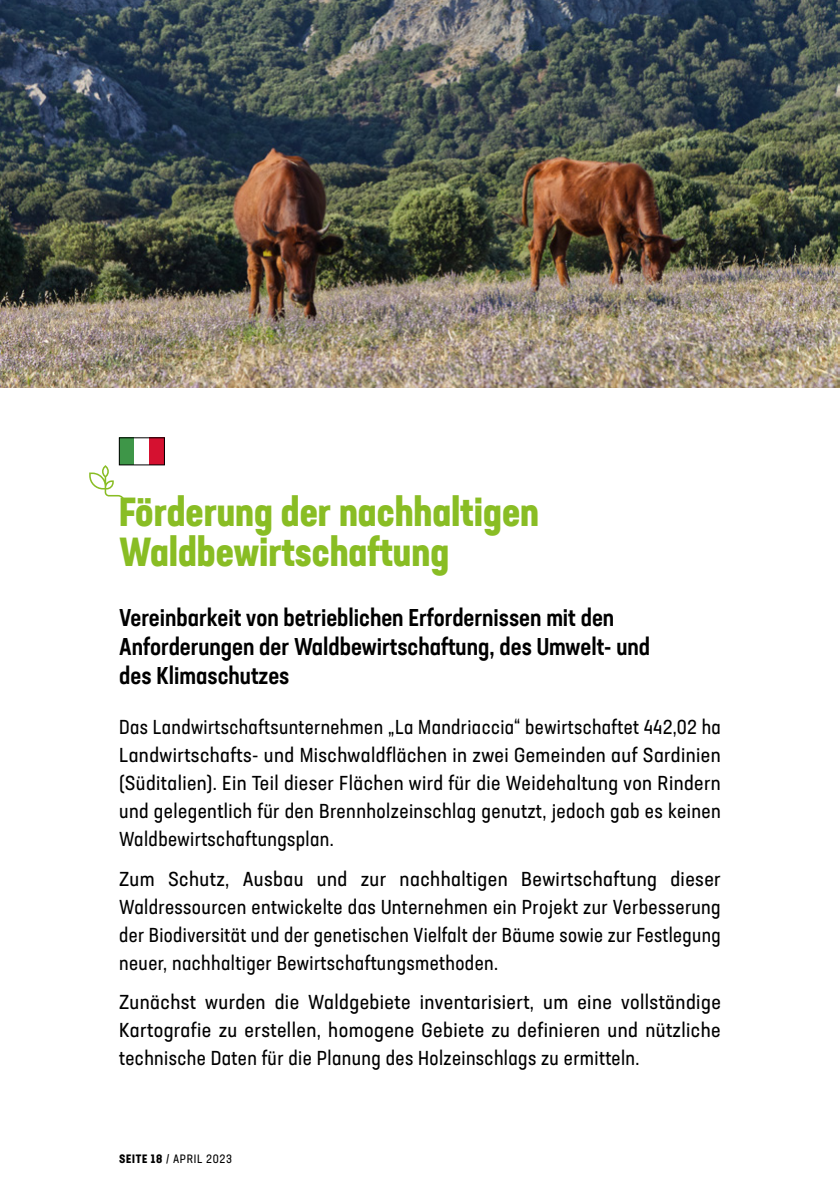
<style>
.page{position:relative;width:840px;height:1191px;background:#fff}
.page>*{position:absolute;margin:0;border:0;box-sizing:border-box;transform-origin:0 0}
.t1{font:700 condensed 40px/40px "Neusa Next Std";color:#89bd24}
.t2{font:500 condensed 24px/28.8px "Neusa Next Std";color:#000}
.t3{font:condensed 20px/28px "Neusa Next Std";letter-spacing:.02em;color:#000;text-align:justify;scale:1.05 1}
.t4{font:condensed 20px/28px "Neusa Next Std";letter-spacing:.02em;color:#000;text-align:justify}
.t5{font:condensed 12px "Neusa Next Std";letter-spacing:.06em;color:#000}
.s1{font-weight:700}
</style>
<div class="page">
<img style="left:0;top:0;width:839px;height:387px">
<svg style="left:89px;top:465px;width:36px;height:37px"></svg>
<div style="left:119px;top:438px;width:15px;height:27px;background:#3e9648"></div>
<div style="left:149px;top:438px;width:15px;height:27px;background:#d51130"></div>
<h1 class="t1" style="left:119px;top:491px;width:421px">Förderung der nachhaltigen<br>Waldbewirtschaftung</h1>
<p class="t2" style="left:119px;top:602px;width:532px">Vereinbarkeit von betrieblichen Erfordernissen mit den<br>Anforderungen der Waldbewirtschaftung, des Umwelt- und des Klimaschutzes</p>
<p class="t4" style="left:119px;top:713px;width:603px">Das Landwirtschaftsunternehmen „La Mandriaccia“ bewirtschaftet 442,02 ha Landwirtschafts- und Mischwaldflächen in zwei Gemeinden auf Sardinien (Süditalien). Ein Teil dieser Flächen wird für die Weidehaltung von Rindern und gelegentlich für den Brennholzeinschlag genutzt, jedoch gab es keinen Waldbewirtschaftungsplan.</p>
<p class="t3" style="left:119px;top:864px;width:574px">Zum Schutz, Ausbau und zur nachhaltigen Bewirtschaftung dieser Waldressourcen entwickelte das Unternehmen ein Projekt zur Verbesserung der Biodiversität und der genetischen Vielfalt der Bäume sowie zur Festlegung neuer, nachhaltiger Bewirtschaftungsmethoden.</p>
<p class="t3" style="left:119px;top:987px;width:574px">Zunächst wurden die Waldgebiete inventarisiert, um eine vollständige Kartografie zu erstellen, homogene Gebiete zu definieren und nützliche technische Daten für die Planung des Holzeinschlags zu ermitteln.</p>
<p class="t5" style="left:119px;top:1151px;width:114px"><span class="s1">SEITE 18</span> / APRIL 2023</p>
</div>
